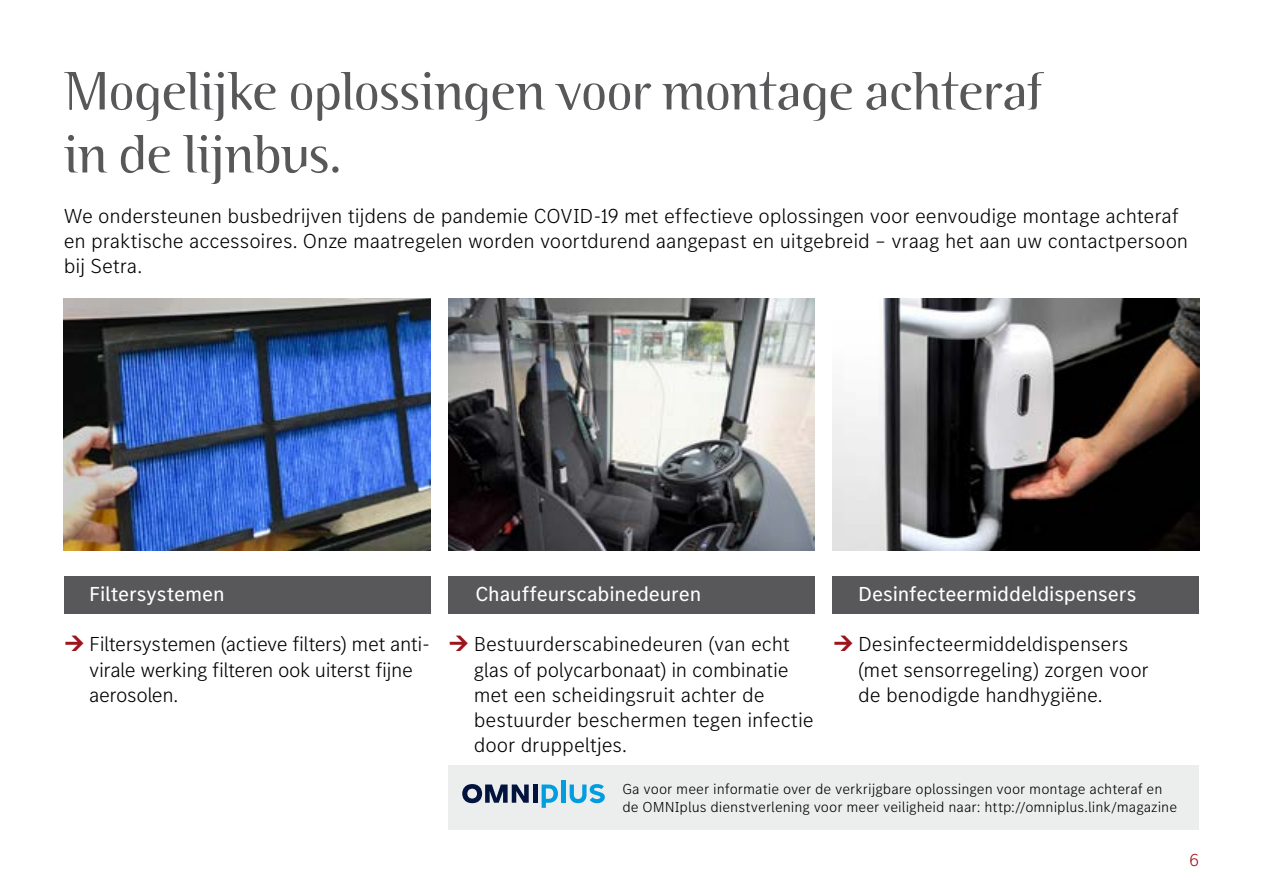
<style>
.page{position:relative;width:1263px;height:893px;background:#fff}
.page>*{position:absolute;margin:0;border:0;box-sizing:border-box;transform-origin:0 0}
.t1{font:300 54px/63px "Binary Com";letter-spacing:-.015em;color:#58585a}
.t2{font:300 21px/25.2px "MB Corpo S Text";letter-spacing:-.01em;color:#000}
.t3{font:21px "MB Corpo S Text";letter-spacing:-.005em;color:#fff}
.t4{font:300 18px "MB Corpo S Text";color:#9d141c}
.t5{font:300 15px/18px "MB Corpo S Text";letter-spacing:.005em;color:#000}
</style>
<div class="page">
<div style="left:448px;top:765px;width:751px;height:64px;background:#eceded"></div>
<div style="left:64px;top:576px;width:366px;height:37px;background:#58585a"></div>
<div style="left:448px;top:576px;width:367px;height:37px;background:#58585a"></div>
<div style="left:833px;top:576px;width:366px;height:37px;background:#58585a"></div>
<hr style="left:533px;top:784px;width:4px;height:19px;background:#02133d">
<hr style="left:561px;top:780px;width:4px;height:23px;background:#009ee0">
<svg style="left:542px;top:784px;width:16px;height:24px"></svg>
<svg style="left:462px;top:784px;width:67px;height:19px"></svg>
<svg style="left:570px;top:784px;width:35px;height:19px"></svg>
<img style="left:833px;top:298px;width:366px;height:252px">
<img style="left:64px;top:298px;width:366px;height:252px">
<img style="left:448px;top:298px;width:367px;height:252px">
<h1 class="t1" style="left:64px;top:59px;width:982px">Mogelijke oplossingen voor montage achteraf in de lijnbus.</h1>
<p class="t2" style="left:64px;top:202px;width:1126px">We ondersteunen busbedrijven tijdens de pandemie COVID-19 met effectieve oplossingen voor eenvoudige montage achteraf en praktische accessoires. Onze maatregelen worden voortdurend aangepast en uitgebreid – vraag het aan uw contactpersoon bij Setra.</p>
<p class="t3" style="left:89px;top:580px;width:137px">Filtersystemen</p>
<p class="t2" style="left:89px;top:631px;width:339px">Filtersystemen (actieve filters) met anti&shy;virale werking filteren ook uiterst fijne aerosolen.</p>
<p class="t3" style="left:475px;top:580px;width:227px">Chauffeurscabinedeuren</p>
<p class="t2" style="left:474px;top:631px;width:341px">Bestuurderscabinedeuren (van echt glas of polycarbonaat) in combinatie met een scheidingsruit achter de bestuurder beschermen tegen infectie door druppeltjes.</p>
<p class="t3" style="left:858px;top:580px;width:280px">Desinfecteermiddeldispensers</p>
<p class="t2" style="left:858px;top:631px;width:292px">Desinfecteermiddeldispensers (met sensorregeling) zorgen voor de benodigde handhygiëne.</p>
<p class="t5" style="left:622px;top:779px;width:556px">Ga voor meer informatie over de verkrijgbare oplossingen voor montage achteraf en de OMNIplus dienstverlening voor meer veiligheid naar: http://omniplus.link/magazine</p>
<p class="t4" style="left:1189px;top:847px;width:12px">6</p>
</div>
